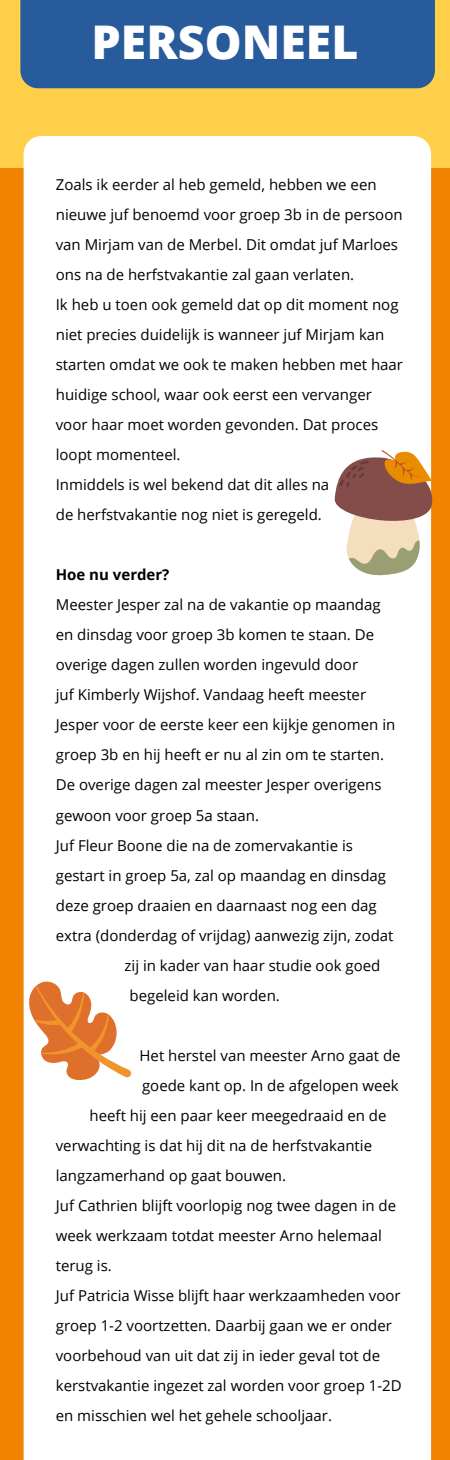
<style>
.page{position:relative;width:450px;height:1460px;background:#fff}
.page>*{position:absolute;margin:0;border:0;box-sizing:border-box;transform-origin:0 0}
.t1{font:800 46.38px "Open Sans";color:#fff}
.t2{font:15px/30px "Open Sans";color:#000}
.t3{font:700 15px "Open Sans";color:#000}
</style>
<div class="page">
<div style="left:0;top:0;width:450px;height:168px;background:#ffcf4a"></div>
<div style="left:0;top:168px;width:450px;height:1292px;background:#f08300"></div>
<div style="left:24px;top:136px;width:407px;height:1324px;background:#fff"></div>
<div style="left:20px;top:0;width:415px;height:88px;background:#275b9b"></div>
<svg style="left:333px;top:450px;width:100px;height:126px;background:#c7a78e"></svg>
<svg style="left:28px;top:980px;width:106px;height:100px;background:#efb891"></svg>
<h1 class="t1" style="left:92px;top:7px;width:268px">PERSONEEL</h1>
<p class="t2" style="left:56px;top:170px;width:349px">Zoals ik eerder al heb gemeld, hebben we een nieuwe juf benoemd voor groep 3b in de persoon van Mirjam van de Merbel. Dit omdat juf Marloes ons na de herfstvakantie zal gaan verlaten.<br>Ik heb u toen ook gemeld dat op dit moment nog niet precies duidelijk is wanneer juf Mirjam kan starten omdat we ook te maken hebben met haar huidige school, waar ook eerst een vervanger voor haar moet worden gevonden. Dat proces loopt momenteel.<br>Inmiddels is wel bekend dat dit alles na<br>de herfstvakantie nog niet is geregeld.</p>
<p class="t3" style="left:56px;top:564px;width:115px">Hoe nu verder?</p>
<p class="t2" style="left:56px;top:590px;width:326px">Meester Jesper zal na de vakantie op maandag</p>
<p class="t2" style="left:56px;top:620px;width:320px">en dinsdag voor groep 3b komen te staan. De</p>
<p class="t2" style="left:56px;top:650px;width:304px">overige dagen zullen worden ingevuld door</p>
<p class="t2" style="left:56px;top:680px;width:312px">juf Kimberly Wijshof. Vandaag heeft meester</p>
<p class="t2" style="left:56px;top:710px;width:341px">Jesper voor de eerste keer een kijkje genomen in</p>
<p class="t2" style="left:56px;top:740px;width:330px">groep 3b en hij heeft er nu al zin om te starten.</p>
<p class="t2" style="left:56px;top:770px;width:327px">De overige dagen zal meester Jesper overigens</p>
<p class="t2" style="left:56px;top:800px;width:205px">gewoon voor groep 5a staan.</p>
<p class="t2" style="left:56px;top:830px;width:299px">Juf Fleur Boone die na de zomervakantie is</p>
<p class="t2" style="left:56px;top:860px;width:332px">gestart in groep 5a, zal op maandag en dinsdag</p>
<p class="t2" style="left:56px;top:890px;width:323px">deze groep draaien en daarnaast nog een dag</p>
<p class="t2" style="left:56px;top:920px;width:339px">extra (donderdag of vrijdag) aanwezig zijn, zodat</p>
<p class="t2" style="left:125px;top:950px;width:257px">zij in kader van haar studie ook goed</p>
<p class="t2" style="left:130px;top:980px;width:152px">begeleid kan worden.</p>
<p class="t2" style="left:140px;top:1040px;width:263px">Het herstel van meester Arno gaat de</p>
<p class="t2" style="left:142px;top:1070px;width:258px">goede kant op. In de afgelopen week</p>
<p class="t2" style="left:90px;top:1100px;width:299px">heeft hij een paar keer meegedraaid en de</p>
<p class="t2" style="left:56px;top:1130px;width:318px">verwachting is dat hij dit na de herfstvakantie</p>
<p class="t2" style="left:56px;top:1160px;width:232px">langzamerhand op gaat bouwen.</p>
<p class="t2" style="left:56px;top:1190px;width:342px">Juf Cathrien blijft voorlopig nog twee dagen in de</p>
<p class="t2" style="left:56px;top:1220px;width:327px">week werkzaam totdat meester Arno helemaal</p>
<p class="t2" style="left:56px;top:1250px;width:58px">terug is.</p>
<p class="t2" style="left:56px;top:1280px;width:346px">Juf Patricia Wisse blijft haar werkzaamheden voor</p>
<p class="t2" style="left:56px;top:1310px;width:338px">groep 1-2 voortzetten. Daarbij gaan we er onder</p>
<p class="t2" style="left:56px;top:1340px;width:326px">voorbehoud van uit dat zij in ieder geval tot de</p>
<p class="t2" style="left:56px;top:1370px;width:347px">kerstvakantie ingezet zal worden voor groep 1-2D</p>
<p class="t2" style="left:56px;top:1400px;width:278px">en misschien wel het gehele schooljaar.</p>
</div>
